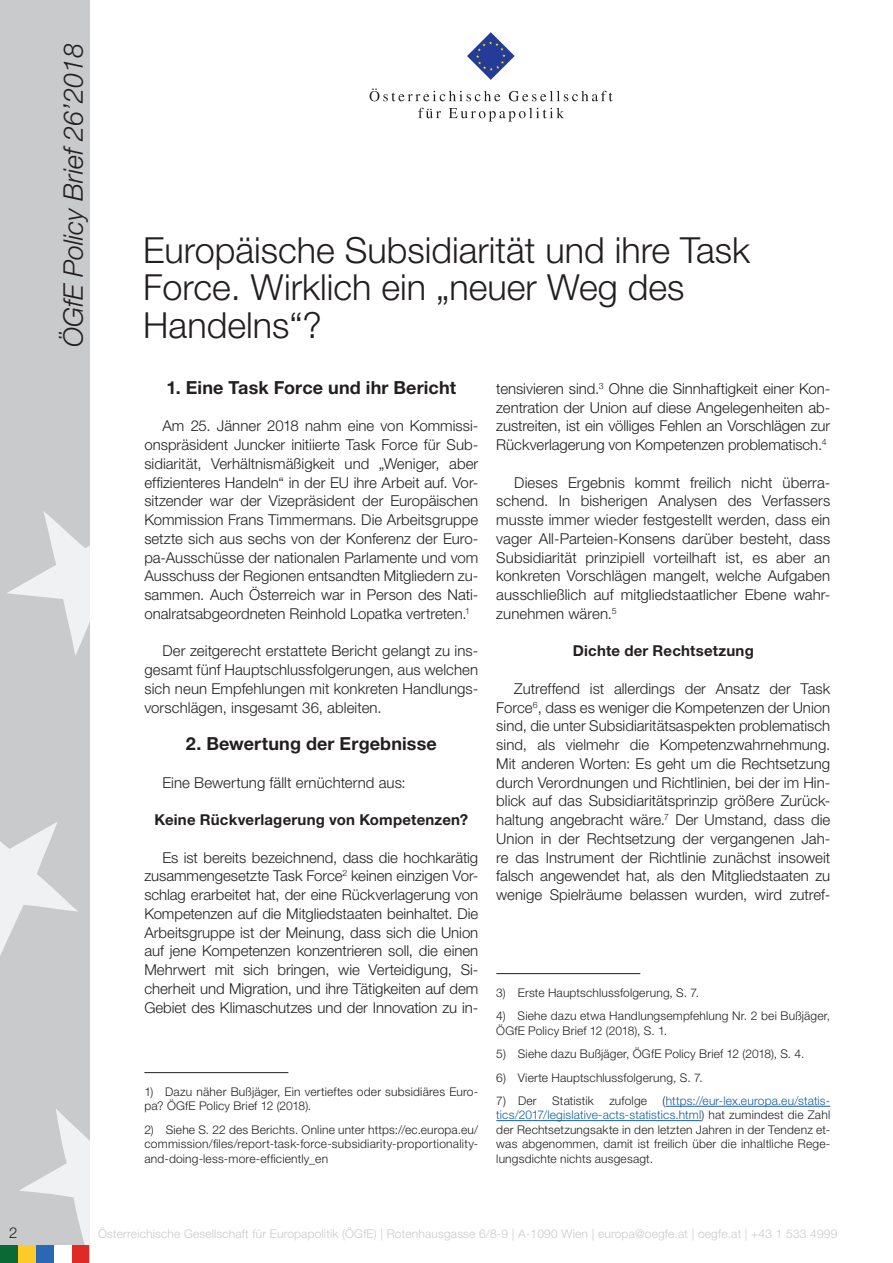
<style>
.page{position:relative;width:893px;height:1263px;background:#fff}
.page>*{position:absolute;margin:0;border:0;box-sizing:border-box;transform-origin:0 0}
.t1{font:300 36px/37.5px "Helvetica Neue LT Std";color:#231f20}
.t2{font:italic 300 27px "Helvetica Neue LT Std";color:#231f20}
.Zwischenüberschrift{font:700 18px "Helvetica Neue LT Std";letter-spacing:.005em;color:#231f20}
.Standard_Paragraph{font:300 15px/18.8px "Helvetica Neue LT Std";color:#231f20;text-align:justify}
.Zwischenüberschrift-2{font:700 15px "Helvetica Neue LT Std";letter-spacing:.015em;color:#231f20}
.Footnotes{font:300 12px/14.4px "Helvetica Neue LT Std";letter-spacing:.015em;color:#231f20}
.t3{font:300 12px "Helvetica Neue LT Std";letter-spacing:.015em;color:#c9cacc}
.s1{color:#175d9e}
</style>
<div class="page">
<div style="left:0;top:0;width:89px;height:1263px;background:#c9cacc"></div>
<svg style="left:19px;top:1109px;width:70px;height:136px"></svg>
<svg style="left:0;top:822px;width:78px;height:134px"></svg>
<svg style="left:7px;top:511px;width:82px;height:144px"></svg>
<div style="left:18px;top:1245px;width:18px;height:18px;background:#fecb26"></div>
<div style="left:36px;top:1245px;width:18px;height:18px;background:#2b68b3"></div>
<div style="left:71px;top:1245px;width:18px;height:18px;background:#de2b26"></div>
<div style="left:0;top:1245px;width:18px;height:18px;background:#0b6936"></div>
<div style="left:54px;top:1245px;width:17px;height:18px;background:#fff"></div>
<svg style="left:467px;top:32px;width:48px;height:48px"></svg>
<svg style="left:370px;top:88px;width:130px;height:13px"></svg>
<svg style="left:509px;top:91px;width:104px;height:10px"></svg>
<svg style="left:418px;top:108px;width:23px;height:10px"></svg>
<svg style="left:449px;top:108px;width:115px;height:14px"></svg>
<hr style="left:144px;top:1072px;width:144px;height:1px;background:#231f20">
<hr style="left:496px;top:973px;width:144px;height:1px;background:#231f20">
<hr style="left:666px;top:1106px;width:164px;height:1px;background:#175d9e">
<hr style="left:496px;top:1120px;width:205px;height:1px;background:#175d9e">
<h2 class="t2" style="left:57px;top:347px;width:305px;rotate:-90deg">ÖGfE Policy Brief 26’2018</h2>
<p class="t1" style="left:143px;top:230px;width:608px">Europäische Subsidiarität und ihre Task<br>Force. Wirklich ein „neuer Weg des<br>Handelns“?</p>
<p class="Zwischenüberschrift" style="left:166px;top:376px;width:291px">1. Eine Task Force und ihr Bericht</p>
<p class="Standard_Paragraph" style="left:144px;top:416px;width:335px;text-indent:18px">Am 25. Jänner 2018 nahm eine von Kommissi&shy;onspräsident Juncker initiierte Task Force für Sub&shy;sidiarität, Verhältnismäßigkeit und „Weniger, aber effizienteres Handeln“ in der EU ihre Arbeit auf. Vor&shy;sitzender war der Vizepräsident der Europäischen Kommission Frans Timmermans. Die Arbeitsgruppe setzte sich aus sechs von der Konferenz der Euro&shy;pa-Ausschüsse der nationalen Parlamente und vom Ausschuss der Regionen entsandten Mitgliedern zu&shy;sammen. Auch Österreich war in Person des Nati&shy;onalratsabgeordneten Reinhold Lopatka vertreten.<sup>1</sup></p>
<p class="Standard_Paragraph" style="left:144px;top:641px;width:335px;text-indent:18px">Der zeitgerecht erstattete Bericht gelangt zu ins&shy;gesamt fünf Hauptschlussfolgerungen, aus welchen sich neun Empfehlungen mit konkreten Handlungs&shy;vorschlägen, insgesamt 36, ableiten.</p>
<p class="Zwischenüberschrift" style="left:186px;top:732px;width:253px">2. Bewertung der Ergebnisse</p>
<p class="Standard_Paragraph" style="left:162px;top:772px;width:245px">Eine Bewertung fällt ernüchternd aus:</p>
<p class="Zwischenüberschrift-2" style="left:154px;top:810px;width:315px">Keine Rückverlagerung von Kompetenzen?</p>
<p class="Standard_Paragraph" style="left:144px;top:847px;width:335px;text-indent:18px">Es ist bereits bezeichnend, dass die hochkarätig zusammengesetzte Task Force<sup>2</sup> keinen einzigen Vor&shy;schlag erarbeitet hat, der eine Rückverlagerung von Kompetenzen auf die Mitgliedstaaten beinhaltet. Die Arbeitsgruppe ist der Meinung, dass sich die Union auf jene Kompetenzen konzentrieren soll, die einen Mehrwert mit sich bringen, wie Verteidigung, Si&shy;cherheit und Migration, und ihre Tätigkeiten auf dem Gebiet des Klimaschutzes und der Innovation zu in-</p>
<p class="Footnotes" style="left:144px;top:1084px;width:335px">1) Dazu näher Bußjäger, Ein vertieftes oder subsidiäres Euro&shy;pa? ÖGfE Policy Brief 12 (2018).</p>
<p class="Footnotes" style="left:144px;top:1122px;width:335px;text-align:justify">2) Siehe S. 22 des Berichts. Online unter https://ec.europa.eu/ commission/files/report-task-force-subsidiarity-proportionality&shy;and-doing-less-more-efficiently_en</p>
<p class="Standard_Paragraph" style="left:496px;top:379px;width:335px">tensivieren sind.<sup>3</sup> Ohne die Sinnhaftigkeit einer Kon&shy;zentration der Union auf diese Angelegenheiten ab&shy;zustreiten, ist ein völliges Fehlen an Vorschlägen zur Rückverlagerung von Kompetenzen problematisch.<sup>4</sup></p>
<p class="Standard_Paragraph" style="left:496px;top:472px;width:335px;text-indent:18px">Dieses Ergebnis kommt freilich nicht überra&shy;schend. In bisherigen Analysen des Verfassers musste immer wieder festgestellt werden, dass ein vager All-Parteien-Konsens darüber besteht, dass Subsidiarität prinzipiell vorteilhaft ist, es aber an konkreten Vorschlägen mangelt, welche Aufgaben ausschließlich auf mitgliedstaatlicher Ebene wahr&shy;zunehmen wären.<sup>5</sup></p>
<p class="Zwischenüberschrift-2" style="left:573px;top:642px;width:183px">Dichte der Rechtsetzung</p>
<p class="Standard_Paragraph" style="left:496px;top:679px;width:335px;text-indent:18px">Zutreffend ist allerdings der Ansatz der Task Force<sup>6</sup>, dass es weniger die Kompetenzen der Union sind, die unter Subsidiaritätsaspekten problematisch sind, als vielmehr die Kompetenzwahrnehmung.<br>Mit anderen Worten: Es geht um die Rechtsetzung durch Verordnungen und Richtlinien, bei der im Hin&shy;blick auf das Subsidiaritätsprinzip größere Zurück&shy;haltung angebracht wäre.<sup>7</sup> Der Umstand, dass die Union in der Rechtsetzung der vergangenen Jah&shy;re das Instrument der Richtlinie zunächst insoweit falsch angewendet hat, als den Mitgliedstaaten zu wenige Spielräume belassen wurden, wird zutref-</p>
<p class="Footnotes" style="left:496px;top:985px;width:204px">3) Erste Hauptschlussfolgerung, S. 7.</p>
<p class="Footnotes" style="left:496px;top:1009px;width:335px">4) Siehe dazu etwa Handlungsempfehlung Nr. 2 bei Bußjäger,<br>ÖGfE Policy Brief 12 (2018), S. 1.</p>
<p class="Footnotes" style="left:496px;top:1046px;width:310px">5) Siehe dazu Bußjäger, ÖGfE Policy Brief 12 (2018), S. 4.</p>
<p class="Footnotes" style="left:496px;top:1070px;width:208px">6) Vierte Hauptschlussfolgerung, S. 7.</p>
<p class="Footnotes" style="left:496px;top:1093px;width:42px">7) Der</p>
<p class="Footnotes" style="left:552px;top:1093px;width:43px">Statistik</p>
<p class="Footnotes" style="left:609px;top:1093px;width:39px">zufolge</p>
<p class="Footnotes" style="left:496px;top:1093px;width:335px;text-align:justify;text-indent:166px">(<span class="s1">https://eur-lex.europa.eu/statis&shy;tics/2017/legislative-acts-statistics.html</span>) hat zumindest die Zahl der Rechtsetzungsakte in den letzten Jahren in der Tendenz et&shy;was abgenommen, damit ist freilich über die inhaltliche Rege&shy;lungsdichte nichts ausgesagt.</p>
<p class="Standard_Paragraph" style="left:9px;top:1222px;width:10px">2</p>
<p class="t3" style="left:98px;top:1226px;width:741px">Österreichische Gesellschaft für Europapolitik (ÖGfE) | Rotenhausgasse 6/8-9 | A-1090 Wien | europa@oegfe.at | oegfe.at | +43 1 533 4999</p>
</div>
